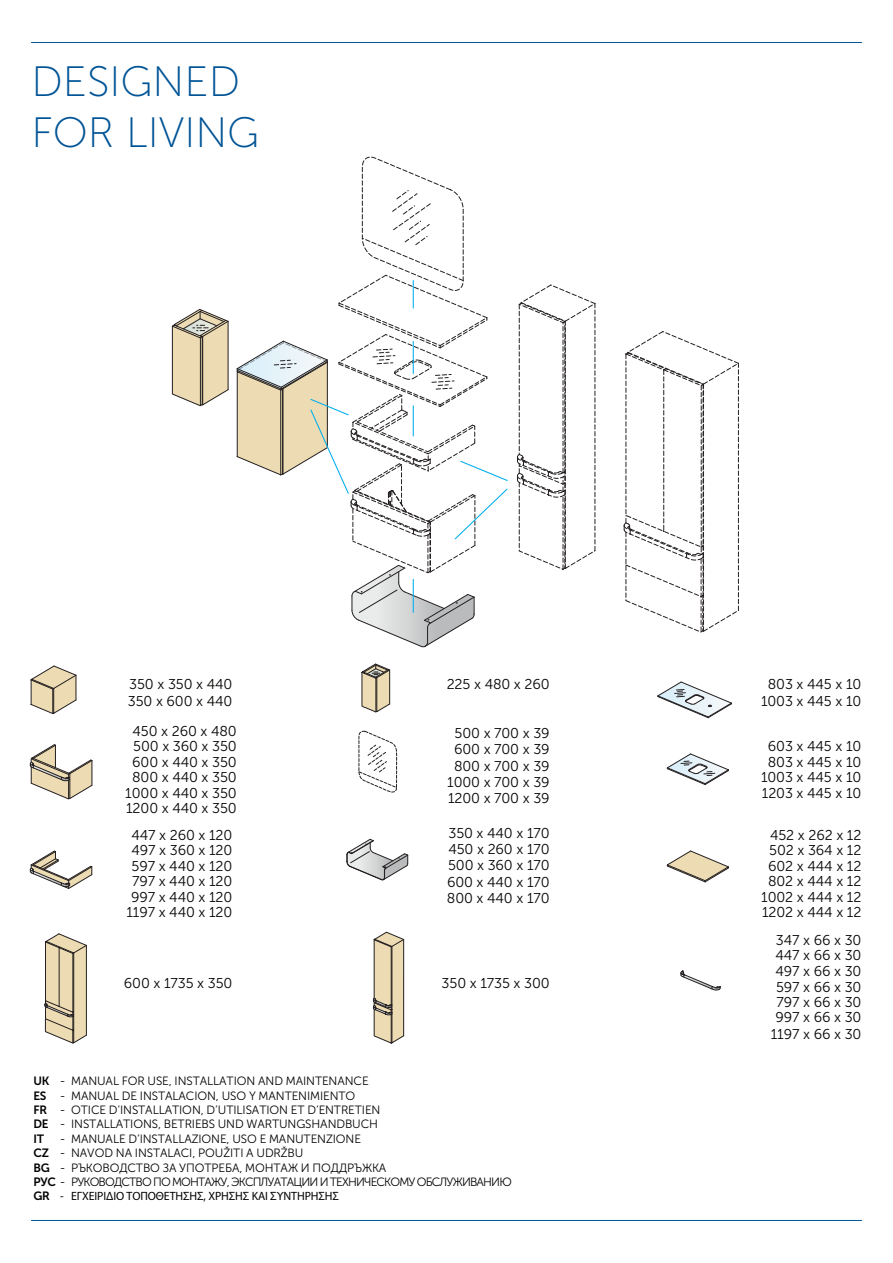
<style>
.page{position:relative;width:893px;height:1263px;background:#fff}
.page>*{position:absolute;margin:0;border:0;box-sizing:border-box;transform-origin:0 0}
.t1{font:42.45px/50.8px "Museo Sans 100";color:#005496}
.t2{font:14.25px/15.6px "Museo Sans 300";letter-spacing:-.01em;color:#050504;text-align:center}
.t3{font:12px/14.4px "Museo Sans Cyrl 300";letter-spacing:-.01em;color:#000001;text-align:justify}
.t4{font:12px "Myriad Pro";letter-spacing:-.01em;color:#000001}
.t5{font:12px/14.4px "Museo Sans Cyrl 700";letter-spacing:-.01em;color:#000001}
.s1{font-family:"Museo Sans Cyrl 300"}
</style>
<div class="page">
<hr style="left:31px;top:42px;width:831px;height:1px;background:#005496">
<hr style="left:31px;top:1220px;width:831px;height:1px;background:#005496">
<svg style="left:667px;top:753px;width:62px;height:32px"></svg>
<svg style="left:657px;top:681px;width:75px;height:37px"></svg>
<svg style="left:31px;top:665px;width:46px;height:49px"></svg>
<svg style="left:30px;top:850px;width:63px;height:39px"></svg>
<svg style="left:30px;top:744px;width:63px;height:55px"></svg>
<svg style="left:373px;top:932px;width:31px;height:111px;background:#cec0a1"></svg>
<svg style="left:44px;top:933px;width:43px;height:110px;background:#d2c4a6"></svg>
<svg style="left:667px;top:850px;width:62px;height:32px"></svg>
<svg style="left:358px;top:730px;width:40px;height:63px"></svg>
<svg style="left:361px;top:663px;width:29px;height:49px"></svg>
<svg style="left:346px;top:839px;width:62px;height:41px"></svg>
<svg style="left:680px;top:970px;width:41px;height:21px"></svg>
<svg style="left:624px;top:331px;width:115px;height:301px"></svg>
<svg style="left:517px;top:284px;width:79px;height:286px"></svg>
<svg style="left:171px;top:309px;width:58px;height:98px;background:#d7cbaf"></svg>
<svg style="left:236px;top:156px;width:272px;height:492px"></svg>
<h1 class="t1" style="left:31px;top:57px;width:229px">DESIGNED<br>FOR LIVING</h1>
<p class="t2" style="left:128px;top:676px;width:106px;line-height:16.2px;text-align:left">350 x 350 x 440<br>350 x 600 x 440</p>
<p class="t2" style="left:125px;top:724px;width:113px">450 x 260 x 480<br>500 x 360 x 350<br>600 x 440 x 350<br>800 x 440 x 350<br>1000 x 440 x 350<br>1200 x 440 x 350</p>
<p class="t2" style="left:126px;top:827px;width:108px">447 x 260 x 120<br>497 x 360 x 120<br>597 x 440 x 120<br>797 x 440 x 120<br>997 x 440 x 120<br>1197 x 440 x 120</p>
<p class="t2" style="left:447px;top:677px;width:104px">225 x 480 x 260</p>
<p class="t2" style="left:447px;top:725px;width:104px;line-height:16.2px">500 x 700 x 39<br>600 x 700 x 39<br>800 x 700 x 39<br>1000 x 700 x 39<br>1200 x 700 x 39</p>
<p class="t2" style="left:447px;top:825px;width:104px;line-height:16.2px;text-align:justify">350 x 440 x 170<br>450 x 260 x 170<br>500 x 360 x 170<br>600 x 440 x 170<br>800 x 440 x 170</p>
<p class="t2" style="left:124px;top:975px;width:110px">600 x 1735 x 350</p>
<p class="t2" style="left:442px;top:975px;width:110px">350 x 1735 x 300</p>
<p class="t3" style="left:71px;top:1074px;width:442px;text-align:left">MANUAL FOR USE, INSTALLATION AND MAINTENANCE<br>MANUAL DE INSTALACION, USO Y MANTENIMIENTO<br>OTICE D’INSTALLATION, D’UTILISATION ET D’ENTRETIEN<br>INSTALLATIONS, BETRIEBS UND WARTUNGSHANDBUCH<br>MANUALE D’INSTALLAZIONE, USO E MANUTENZIONE<br>NAVOD NA INSTALACI, POUŽITI A UDRŽBU<br>РЪКОВОДСТВО ЗА УПОТРЕБА, МОНТАЖ И ПОДДРЪЖКА<br>РУКОВОДСТВО ПО МОНТАЖУ, ЭКСПЛУАТАЦИИ И ТЕХНИЧЕСКОМУ ОБСЛУЖИВАНИЮ</p>
<p class="t4" style="left:71px;top:1189px;width:269px">ΕΓΧΕΙΡΙΔΙΟ ΤΟΠΟΘΕΤΗΣΗΣ, ΧΡΗΣΗΣ ΚΑΙ ΣΥΝΤΗΡΗΣΗΣ</p>
<p class="t5" style="left:33px;top:1074px;width:34px">UK<br>ES<br>FR<br>DE<br>IT<br>CZ<br>BG<br>РУС <span class="s1">-<br></span>GR</p>
<p class="t3" style="left:60px;top:1074px;width:7px">- - - - - - -</p>
<p class="t4" style="left:60px;top:1189px;width:5px">-</p>
<p class="t2" style="left:761px;top:676px;width:102px;line-height:16.2px">803 x 445 x 10<br>1003 x 445 x 10</p>
<p class="t2" style="left:761px;top:738px;width:102px">603 x 445 x 10<br>803 x 445 x 10<br>1003 x 445 x 10<br>1203 x 445 x 10</p>
<p class="t2" style="left:761px;top:827px;width:102px;text-align:right">452 x 262 x 12<br>502 x 364 x 12<br>602 x 444 x 12<br>802 x 444 x 12<br>1002 x 444 x 12<br>1202 x 444 x 12</p>
<p class="t2" style="left:775px;top:933px;width:88px;text-align:justify">347 x 66 x 30<br>447 x 66 x 30<br>497 x 66 x 30<br>597 x 66 x 30</p>
<p class="t2" style="left:771px;top:994px;width:92px;line-height:16px">797 x 66 x 30<br>997 x 66 x 30<br>1197 x 66 x 30</p>
</div>
